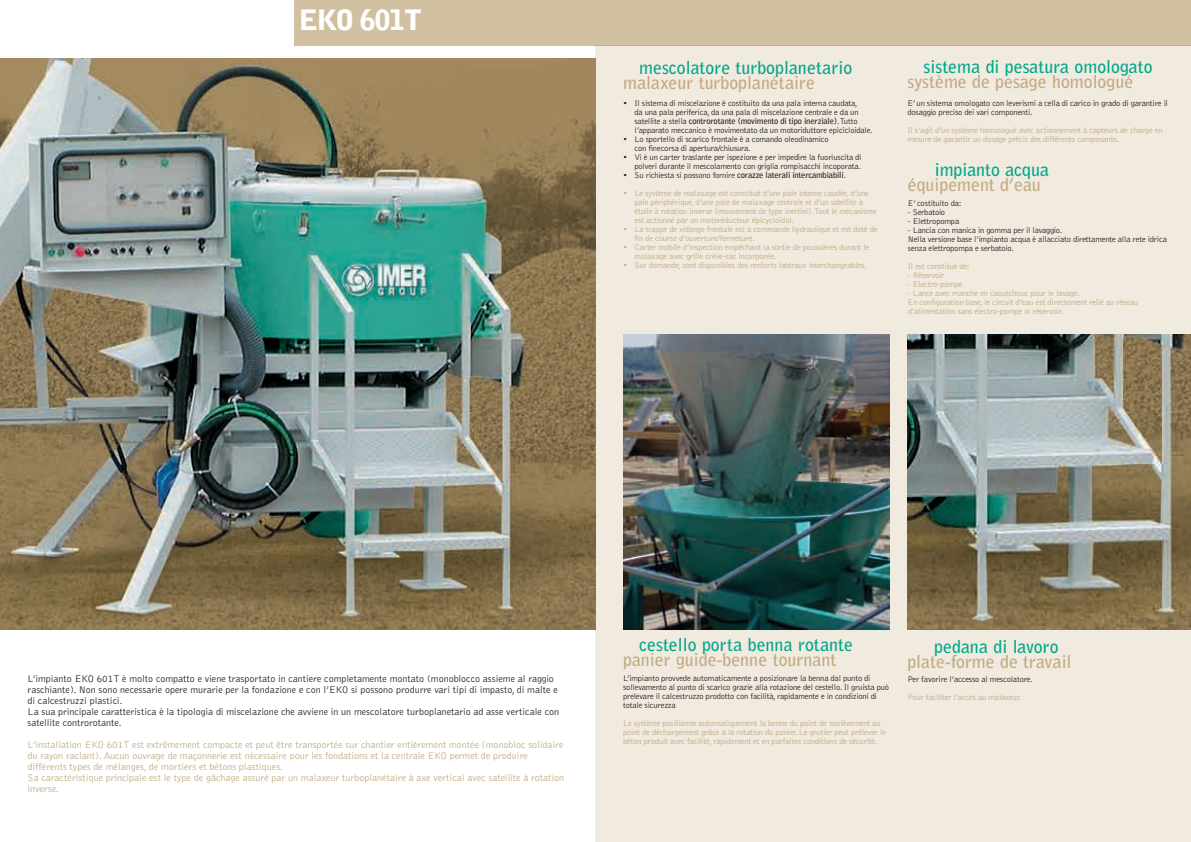
<style>
.page{position:relative;width:1191px;height:842px;background:#fff}
.page>*{position:absolute;margin:0;border:0;box-sizing:border-box;transform-origin:0 0}
.t1{font:900 28px "Bell Gothic";letter-spacing:-.05em;color:#fff;scale:1.04 1}
.t2{font:700 17.8px "Bell Gothic";color:#c1aa82}
.t3{font:700 17.8px "Bell Gothic";color:#00a688}
.t4{font:300 10px/11px "Bell Gothic";color:#c1aa82}
.t5{font:300 10px/11px "Bell Gothic";color:#231f20}
.t6{font:300 8.5px/9px "Bell Gothic";letter-spacing:-.02em;color:#c1aa82}
.t7{font:300 8.5px/9px "Bell Gothic";letter-spacing:-.02em;color:#231f20}
.t8{font:700 8.5px "Bell Gothic";letter-spacing:-.02em;color:#231f20}
.s1{font-weight:700}
.s2{font-weight:300}
</style>
<div class="page">
<div style="left:595px;top:45px;width:596px;height:797px;background:#f0eadf"></div>
<div style="left:294px;top:0;width:897px;height:45px;background:#d0bfa1"></div>
<img style="left:623px;top:334px;width:266px;height:295px">
<img style="left:0;top:59px;width:595px;height:570px">
<img style="left:907px;top:334px;width:284px;height:295px">
<h1 class="t1" style="left:299px;top:3px;width:120px">EKO 601T</h1>
<h2 class="t3" style="left:639px;top:56px;width:214px">mescolatore turboplanetario</h2>
<h2 class="t2" style="left:623px;top:71px;width:193px">malaxeur turboplanétaire</h2>
<p class="t7" style="left:634px;top:99px;width:240px;text-indent:-11px">• Il sistema di miscelazione è costituito da una pala interna caudata,<br>da una pala periferica, da una pala di miscelazione centrale e da un satellite a stella <span class="s1">controrotante (movimento di tipo inerziale)</span>.Tutto l’apparato meccanico è movimentato da un motoriduttore epicicloidale.</p>
<p class="t7" style="left:634px;top:135px;width:196px;text-indent:-11px">• Lo sportello di scarico frontale è a comando oleodinamico con finecorsa di apertura/chiusura.</p>
<p class="t7" style="left:623px;top:153px;width:240px;text-align:right">• Vi è un carter traslante per ispezione e per impedire la fuoriuscita di polveri durante il mescolamento con griglia rompisacchi incoporata.</p>
<p class="t8" style="left:623px;top:170px;width:224px"><span class="s2">• Su richiesta si possono fornire</span> corazze laterali intercambiabili<span class="s2">.</span></p>
<p class="t6" style="left:634px;top:189px;width:243px;text-indent:-11px">• Le système de malaxage est constitué d’une pale interne caudée, d’une pale périphérique, d’une pale de malaxage centrale et d’un satellite à étoile à rotation inverse (mouvement de type inertiel).Tout le mécanisme est actionné par un motoréducteur épicycloïdal.</p>
<p class="t6" style="left:634px;top:225px;width:245px;text-indent:-11px">• La trappe de vidange frontale est à commande hydraulique et est doté de fin de course d’ouverture/fermeture.</p>
<p class="t6" style="left:634px;top:243px;width:236px;text-indent:-11px">• Carter mobile d’inspection empêchant la sortie de poussières durant le malaxage avec grille crève-sac incorporée.</p>
<p class="t6" style="left:623px;top:261px;width:245px">• Sur demande, sont disponibles des renforts latéraux interchangeables.</p>
<h2 class="t3" style="left:923px;top:56px;width:231px">sistema di pesatura omologato</h2>
<h2 class="t2" style="left:907px;top:71px;width:227px">système de pesage homologué</h2>
<p class="t7" style="left:907px;top:99px;width:262px">E’ un sistema omologato con leverismi a cella di carico in grado di garantire il dosaggio preciso dei vari componenti.</p>
<p class="t6" style="left:907px;top:126px;width:257px">Il s’agit d’un système homologué avec actionnement à capteurs de charge en mesure de garantir un dosage précis des différents composants.</p>
<h2 class="t3" style="left:934px;top:159px;width:116px">impianto acqua</h2>
<h2 class="t2" style="left:908px;top:174px;width:134px">équipement d’eau</h2>
<p class="t7" style="left:908px;top:199px;width:55px">E’ costituito da:</p>
<p class="t7" style="left:908px;top:208px;width:39px">- Serbatoio</p>
<p class="t7" style="left:908px;top:217px;width:53px">- Elettropompa</p>
<p class="t7" style="left:907px;top:226px;width:260px">- Lancia con manica in gomma per il lavaggio.<br>Nella versione base l’impianto acqua è allacciato direttamente alla rete idrica senza elettropompa e serbatoio.</p>
<p class="t6" style="left:908px;top:262px;width:64px">Il est constitué de:</p>
<p class="t6" style="left:908px;top:271px;width:38px">- Réservoir</p>
<p class="t6" style="left:908px;top:280px;width:56px">- Electro-pompe</p>
<p class="t6" style="left:908px;top:289px;width:232px">- Lance avec manche en caoutchouc pour le lavage.<br>En configuration base, le circuit d’eau est directement relié au réseau d’alimentation sans electro-pompe ni réservoir.</p>
<p class="t5" style="left:28px;top:674px;width:533px">L’impianto EKO 601T è molto compatto e viene trasportato in cantiere completamente montato (monoblocco assieme al raggio raschiante). Non sono necessarie opere murarie per la fondazione e con l’EKO si possono produrre vari tipi di impasto, di malte e di calcestruzzi plastici.<br>La sua principale caratteristica è la tipologia di miscelazione che avviene in un mescolatore turboplanetario ad asse verticale con satellite controrotante.</p>
<p class="t4" style="left:28px;top:740px;width:538px">L’installation EKO 601T est extrêmement compacte et peut être transportée sur chantier entièrement montée (monobloc solidaire du rayon raclant). Aucun ouvrage de maçonnerie est nécessaire pour les fondations et la centrale EKO permet de produire différents types de mélanges, de mortiers et bétons plastiques.<br>Sa caractéristique principale est le type de gâchage assuré par un malaxeur turboplanétaire à axe vertical avec satellite à rotation inverse.</p>
<h2 class="t3" style="left:639px;top:634px;width:215px">cestello porta benna rotante</h2>
<h2 class="t2" style="left:623px;top:649px;width:215px">panier guide-benne tournant</h2>
<p class="t7" style="left:623px;top:674px;width:267px">L’impianto provvede automaticamente a posizionare la benna dal punto di sollevamento al punto di scarico grazie alla rotazione del cestello. Il gruista può prelevare il calcestruzzo prodotto con facilità, rapidamente e in condizioni di totale sicurezza</p>
<p class="t6" style="left:623px;top:719px;width:264px">Le système positionne automatiquement la benne du point de soulèvement au point de déchargement grâce à la rotation du panier. Le grutier peut prélever le béton produit avec facilité, rapidement et en parfaites conditions de sécurité.</p>
<h2 class="t3" style="left:934px;top:635px;width:126px">pedana di lavoro</h2>
<h2 class="t2" style="left:907px;top:650px;width:166px">plate-forme de travail</h2>
<p class="t7" style="left:907px;top:675px;width:127px">Per favorire l’accesso al mescolatore.</p>
<p class="t6" style="left:907px;top:693px;width:115px">Pour faciliter l’accès au malaxeur.</p>
</div>
